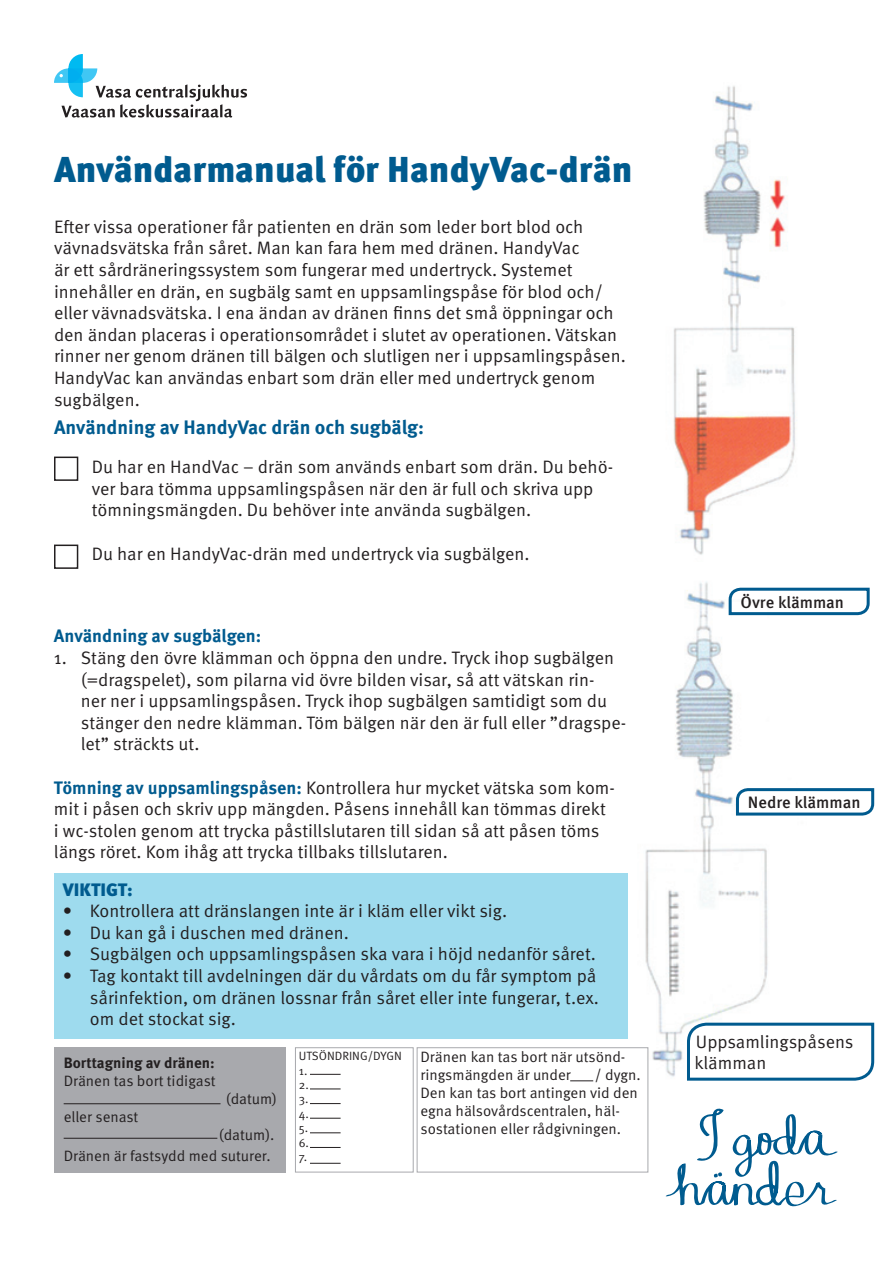
<style>
.page{position:relative;width:893px;height:1263px;background:#fff}
.page>*{position:absolute;margin:0;border:0;box-sizing:border-box;transform-origin:0 0}
.t1{font:900 36px "Meta Pro";color:#005b8f}
.t2{font:700 19.5px "Meta Pro";color:#005b8f}
.t3{font:18px/21.6px "Meta Pro";color:#231f20}
.t4{font:700 18px "Meta Pro";color:#005b8f}
.t5{font:900 18px "Meta Pro";color:#005b8f}
.t6{font:500 16.5px "Meta Pro";color:#231f20}
.t7{font:15px/18px "Meta Pro";color:#231f20}
.t8{font:700 15px "Meta Pro";color:#231f20}
.t9{font:12px/14.4px "Meta Pro";color:#231f20}
.s1{font-weight:700;color:#005b8f}
</style>
<div class="page">
<svg style="left:54px;top:54px;width:193px;height:64px"></svg>
<svg style="left:665px;top:1108px;width:173px;height:99px"></svg>
<img style="left:645px;top:86px;width:150px;height:997px">
<div style="left:54px;top:457px;width:24px;height:24px;border:2px solid #231f20"></div>
<div style="left:54px;top:544px;width:24px;height:25px;border:2px solid #231f20"></div>
<div style="left:732px;top:602px;width:35px;height:27px;background:#fff"></div>
<svg style="left:727px;top:586px;width:143px;height:31px"></svg>
<svg style="left:734px;top:787px;width:141px;height:30px"></svg>
<svg style="left:685px;top:1021px;width:190px;height:61px"></svg>
<div style="left:54px;top:873px;width:573px;height:165px;background:#9edbee"></div>
<div style="left:55px;top:1047px;width:231px;height:125px;background:#a8a9ad"></div>
<hr style="left:64px;top:1103px;width:157px;height:1px;background:#231f20">
<hr style="left:64px;top:1138px;width:153px;height:1px;background:#231f20">
<div style="left:417px;top:1047px;width:231px;height:125px;border:1px solid #a8a9ad"></div>
<svg style="left:570px;top:1080px;width:23px;height:1px"></svg>
<div style="left:295px;top:1047px;width:119px;height:125px;border:1px solid #a8a9ad"></div>
<hr style="left:310px;top:1074px;width:31px;height:1px;background:#231f20">
<hr style="left:310px;top:1089px;width:31px;height:1px;background:#231f20">
<hr style="left:310px;top:1103px;width:31px;height:1px;background:#231f20">
<hr style="left:310px;top:1118px;width:31px;height:1px;background:#231f20">
<hr style="left:310px;top:1132px;width:31px;height:1px;background:#231f20">
<hr style="left:310px;top:1147px;width:31px;height:1px;background:#231f20">
<hr style="left:310px;top:1163px;width:31px;height:1px;background:#231f20">
<h1 class="t1" style="left:54px;top:146px;width:580px">Användarmanual för HandyVac-drän</h1>
<p class="t3" style="left:54px;top:216px;width:573px">Efter vissa operationer får patienten en drän som leder bort blod och vävnadsvätska från såret. Man kan fara hem med dränen. HandyVac<br>är ett sårdräneringssystem som fungerar med undertryck. Systemet innehåller en drän, en sugbälg samt en uppsamlingspåse för blod och/ eller vävnadsvätska. I ena ändan av dränen finns det små öppningar och den ändan placeras i operationsområdet i slutet av operationen. Vätskan rinner ner genom dränen till bälgen och slutligen ner i uppsamlingspåsen.<br>HandyVac kan användas enbart som drän eller med undertryck genom sugbälgen.</p>
<p class="t2" style="left:54px;top:415px;width:372px">Användning av HandyVac drän och sugbälg:</p>
<p class="t3" style="left:92px;top:457px;width:523px">Du har en HandVac – drän som används enbart som drän. Du behö&shy;ver bara tömma uppsamlingspåsen när den är full och skriva upp tömningsmängden. Du behöver inte använda sugbälgen.</p>
<p class="t3" style="left:92px;top:543px;width:439px">Du har en HandyVac-drän med undertryck via sugbälgen.</p>
<p class="t4" style="left:54px;top:625px;width:209px">Användning av sugbälgen:</p>
<p class="t3" style="left:81px;top:647px;width:547px;text-indent:-27px">1. Stäng den övre klämman och öppna den undre. Tryck ihop sugbälgen (=dragspelet), som pilarna vid övre bilden visar, så att vätskan rin-<br>ner ner i uppsamlingspåsen. Tryck ihop sugbälgen samtidigt som du stänger den nedre klämman. Töm bälgen när den är full eller ”dragspe&shy;let” sträckts ut.</p>
<p class="t3" style="left:54px;top:777px;width:563px"><span class="s1">Tömning av uppsamlingspåsen:</span> Kontrollera hur mycket vätska som kom&shy;mit i påsen och skriv upp mängden. Påsens innehåll kan tömmas direkt i wc-stolen genom att trycka påstillslutaren till sidan så att påsen töms längs röret. Kom ihåg att trycka tillbaks tillslutaren.</p>
<p class="t5" style="left:63px;top:878px;width:72px">VIKTIGT:</p>
<p class="t3" style="left:63px;top:901px;width:446px">• Kontrollera att dränslangen inte är i kläm eller vikt sig.</p>
<p class="t3" style="left:63px;top:922px;width:288px">• Du kan gå i duschen med dränen.</p>
<p class="t3" style="left:63px;top:944px;width:535px">• Sugbälgen och uppsamlingspåsen ska vara i höjd nedanför såret.</p>
<p class="t3" style="left:90px;top:965px;width:511px;text-indent:-27px">• Tag kontakt till avdelningen där du vårdats om du får symptom på sårinfektion, om dränen lossnar från såret eller inte fungerar, t.ex. om det stockat sig.</p>
<p class="t8" style="left:64px;top:1053px;width:152px">Borttagning av dränen:</p>
<p class="t7" style="left:64px;top:1072px;width:153px">Dränen tas bort tidigast</p>
<p class="t7" style="left:226px;top:1090px;width:53px">(datum)</p>
<p class="t7" style="left:64px;top:1108px;width:76px">eller senast</p>
<p class="t7" style="left:64px;top:1124px;width:212px;line-height:21.6px;text-align:right">(datum).<br>Dränen är fastsydd med suturer.</p>
<p class="t9" style="left:299px;top:1049px;width:105px">UTSÖNDRING/DYGN<br>1.<br>2.<br>3.<br>4.<br>5.<br>6.<br>7.</p>
<p class="t7" style="left:420px;top:1049px;width:207px">Dränen kan tas bort när utsönd&shy;ringsmängden är under</p>
<p class="t7" style="left:420px;top:1067px;width:222px;text-indent:174px">/ dygn.<br>Den kan tas bort antingen vid den egna hälsovårdscentralen, häl&shy;sostationen eller rådgivningen.</p>
<p class="t6" style="left:741px;top:591px;width:105px">Övre klämman</p>
<p class="t6" style="left:748px;top:792px;width:114px">Nedre klämman</p>
<p class="t3" style="left:694px;top:1031px;width:161px">Uppsamlingspåsens klämman</p>
</div>
